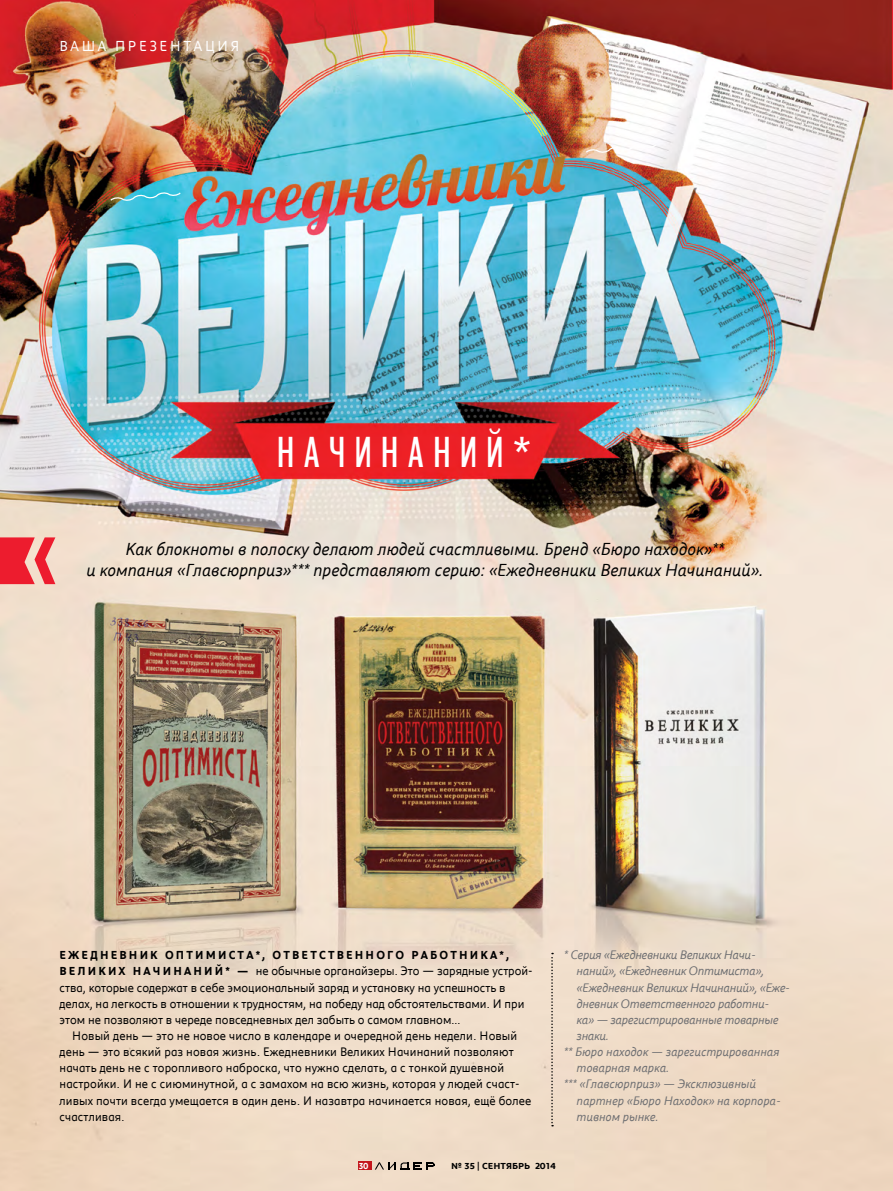
<style>
.page{position:relative;width:893px;height:1191px;background:#fff}
.page>*{position:absolute;margin:0;border:0;box-sizing:border-box;transform-origin:0 0}
.t1{font:40.5px "Gnuolane Free Cyrillic";letter-spacing:.28em;color:#fff;scale:.9 1}
.t2{font:italic 18px/21px "Peugeot";color:#000;text-align:center;scale:.9 1}
.t3{font:15px "Peugeot";letter-spacing:.2em;color:#fff;scale:.9 1}
.t4{font:12.75px/16.2px "Peugeot";letter-spacing:.01em;color:#000;scale:.9 1}
.t5{font:italic 12.75px "Peugeot";letter-spacing:-.02em;color:#6d6e71;scale:.9 1}
.t6{font:italic 12.75px "Peugeot";color:#6d6e71;scale:.9 1}
.t7{font:700 12px "Peugeot";letter-spacing:.2em;color:#000;scale:.9 1}
.t8{font:700 9px "Peugeot";color:#000}
.t9{font:700 9px "Peugeot";color:#fff;scale:.9 1}
.s1{font-weight:700;font-size:12px}
</style>
<div class="page">
<img style="left:0;top:0;width:893px;height:1191px">
<svg style="left:109px;top:191px;width:73px;height:12px"></svg>
<svg style="left:585px;top:143px;width:72px;height:12px"></svg>
<svg style="left:0;top:537px;width:55px;height:47px;background:#ee5159"></svg>
<svg style="left:551px;top:952px;width:2px;height:174px"></svg>
<svg style="left:375px;top:1162px;width:59px;height:7px"></svg>
<div style="left:358px;top:1161px;width:13px;height:8px;background:#c4161c"></div>
<p class="t3" style="left:60px;top:35px;width:14px">ваша</p>
<p class="t3" style="left:115px;top:35px;width:137px">пр езентац ия</p>
<h1 class="t1" style="left:278px;top:427px;width:283px">начинаний*</h1>
<h2 class="t2" style="left:87px;top:537px;width:754px">Как блокноты в полоску делают людей счастливыми. Бренд «Бюро находок»**<br>и компания «Главсюрприз»*** представляют серию: «Ежедневники Великих Начинаний».</h2>
<p class="t7" style="left:60px;top:947px;width:501px">Еж ед невник Оп тим иста*, Ответственног о раб отник а*,</p>
<p class="t4" style="left:60px;top:962px;width:527px"><span class="s1">В е л и к и х н а ч и н а н и й * —</span> не обычные органайзеры. Это — зарядные устрой&shy;ства, которые содержат в себе эмоциональный заряд и установку на успешность в делах, на легкость в отношении к трудностям, на победу над обстоятельствами. И при этом не позволяют в череде повседневных дел забыть о самом главном…</p>
<p class="t4" style="left:60px;top:1026px;width:526px;text-indent:13px">Новый день — это не новое число в календаре и очередной день недели. Новый день — это всякий раз новая жизнь. Ежедневники Великих Начинаний позволяют начать день не с торопливого наброска, что нужно сделать, а с тонкой душевной настройки. И не с сиюминутной, а с замахом на всю жизнь, которая у людей счаст&shy;ливых почти всегда умещается в один день. И назавтра начинается новая, ещё более счастливая.</p>
<p class="t5" style="left:564px;top:946px;width:215px">* Серия «Ежедневники Великих Начи-</p>
<p class="t5" style="left:577px;top:962px;width:210px">наний», «Ежедневник Оптимиста»,</p>
<p class="t5" style="left:577px;top:978px;width:238px">«Ежедневник Великих Начинаний», «Еже-</p>
<p class="t5" style="left:577px;top:994px;width:215px">дневник Ответственного работни-</p>
<p class="t5" style="left:577px;top:1010px;width:226px">ка» — зарегистрированные товарные</p>
<p class="t5" style="left:577px;top:1026px;width:37px">знаки.</p>
<p class="t6" style="left:564px;top:1043px;width:241px">** Бюро находок — зарегистрированная</p>
<p class="t6" style="left:577px;top:1059px;width:104px">товарная марка.</p>
<p class="t6" style="left:564px;top:1075px;width:215px">*** «Главсюрприз» — Эксклюзивный</p>
<p class="t6" style="left:577px;top:1091px;width:228px">партнер «Бюро Находок» на корпора-</p>
<p class="t6" style="left:577px;top:1107px;width:92px">тивном рынке.</p>
<p class="t9" style="left:359px;top:1159px;width:12px">30</p>
<p class="t8" style="left:451px;top:1159px;width:106px">№ 35 | сентябрь 2014</p>
</div>
